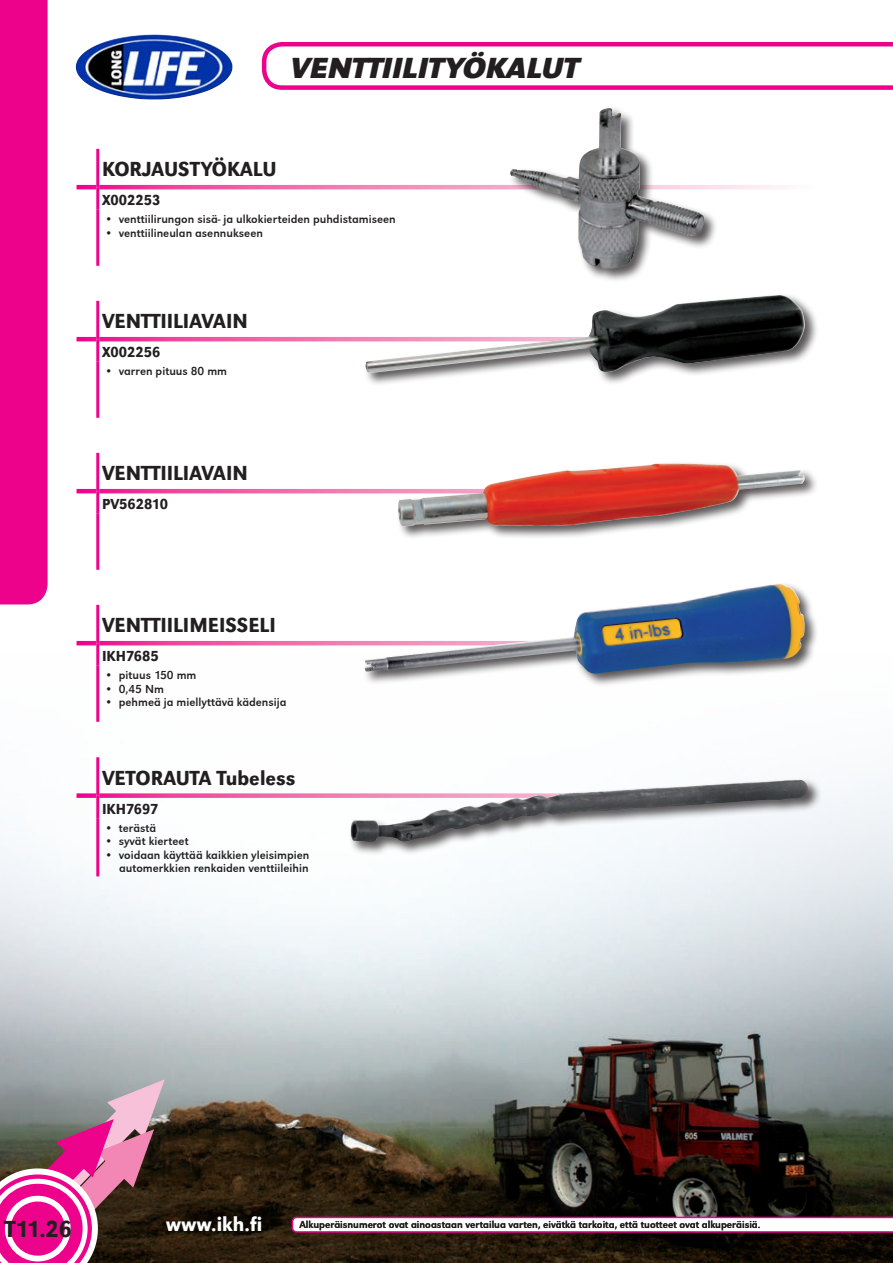
<style>
.page{position:relative;width:893px;height:1263px;background:#fff}
.page>*{position:absolute;margin:0;border:0;box-sizing:border-box;transform-origin:0 0}
.T_Sivuotsikko{font:30px "URW Grotesk T Bold Obli";color:#231f20}
.T_Sivunumero{font:24px "URW Grotesk T Medi Narr";color:#231f20}
.T_Otsikko{font:21px "URW Grotesk T Medi Narr";color:#231f20}
.T_Otsikko-2{font:21px "URW Grotesk T Medi Narr";color:#fff}
.T_Tuotenumero{font:15px "URW Grotesk T Medi Narr";color:#231f20}
.t1{font:12px/13.5px "URW Grotesk T";color:#231f20;text-align:right}
.alareunan_pikkupränt{font:10.5px "URW Grotesk T";color:#231f20}
</style>
<div class="page">
<img style="left:76px;top:34px;width:156px;height:65px">
<svg style="left:262px;top:42px;width:631px;height:48px"></svg>
<div style="left:0;top:0;width:48px;height:604px;background:#ed028c"></div>
<img style="left:0;top:624px;width:893px;height:639px">
<svg style="left:0;top:1078px;width:166px;height:185px;background:#a25e7f"></svg>
<svg style="left:292px;top:1217px;width:601px;height:16px"></svg>
<hr style="left:77px;top:185px;width:19px;height:4px;background:#ed088d">
<svg style="left:99px;top:185px;width:687px;height:4px;background:#f27fb6"></svg>
<hr style="left:96px;top:149px;width:3px;height:38px;background:#ed028c">
<hr style="left:96px;top:187px;width:3px;height:23px;background:#ed028c">
<hr style="left:96px;top:210px;width:3px;height:56px;background:#ed028c">
<hr style="left:77px;top:337px;width:19px;height:4px;background:#ed088d">
<svg style="left:99px;top:337px;width:265px;height:4px"></svg>
<hr style="left:96px;top:301px;width:3px;height:38px;background:#ed028c">
<hr style="left:96px;top:339px;width:3px;height:23px;background:#ed028c">
<hr style="left:96px;top:362px;width:3px;height:56px;background:#ed028c">
<hr style="left:77px;top:489px;width:19px;height:4px;background:#ed088d">
<svg style="left:99px;top:489px;width:297px;height:4px"></svg>
<hr style="left:96px;top:453px;width:3px;height:38px;background:#ed028c">
<hr style="left:96px;top:491px;width:3px;height:23px;background:#ed028c">
<hr style="left:96px;top:514px;width:3px;height:56px;background:#ed028c">
<hr style="left:77px;top:641px;width:19px;height:4px;background:#ed088d">
<svg style="left:99px;top:641px;width:264px;height:4px"></svg>
<hr style="left:96px;top:605px;width:3px;height:38px;background:#ed028c">
<hr style="left:96px;top:643px;width:3px;height:23px;background:#ed028c">
<hr style="left:96px;top:666px;width:3px;height:56px;background:#ed028c">
<div style="left:77px;top:793px;width:19px;height:5px;background:#ed088d"></div>
<svg style="left:99px;top:793px;width:250px;height:5px"></svg>
<hr style="left:96px;top:757px;width:3px;height:39px;background:#ed028c">
<hr style="left:96px;top:796px;width:3px;height:22px;background:#ed028c">
<hr style="left:96px;top:818px;width:3px;height:58px;background:#ed028c">
<div style="left:509px;top:106px;width:209px;height:177px;background:#231f20;opacity:.75"></div>
<img style="left:510px;top:108px;width:194px;height:161px">
<div style="left:364px;top:293px;width:455px;height:94px;background:#231f20;opacity:.75"></div>
<img style="left:366px;top:295px;width:439px;height:78px">
<div style="left:396px;top:461px;width:422px;height:79px;background:#231f20;opacity:.75"></div>
<img style="left:398px;top:463px;width:407px;height:64px">
<div style="left:363px;top:582px;width:456px;height:105px;background:#231f20;opacity:.75"></div>
<img style="left:365px;top:583px;width:440px;height:91px">
<div style="left:349px;top:778px;width:472px;height:78px;background:#231f20;opacity:.75"></div>
<img style="left:350px;top:780px;width:458px;height:62px">
<p class="T_Sivuotsikko" style="left:291px;top:50px;width:290px">VENTTIILITYÖKALUT</p>
<p class="T_Otsikko" style="left:102px;top:157px;width:176px">KORJAUSTYÖKALU</p>
<p class="T_Tuotenumero" style="left:102px;top:192px;width:60px">X002253</p>
<p class="t1" style="left:105px;top:212px;width:292px">• venttiilirungon sisä- ja ulkokierteiden puhdistamiseen</p>
<p class="t1" style="left:105px;top:226px;width:160px">• venttiilineulan asennukseen</p>
<p class="T_Otsikko" style="left:102px;top:309px;width:147px">VENTTIILIAVAIN</p>
<p class="T_Tuotenumero" style="left:102px;top:344px;width:60px">X002256</p>
<p class="t1" style="left:105px;top:364px;width:124px">• varren pituus 80 mm</p>
<p class="T_Otsikko" style="left:102px;top:461px;width:147px">VENTTIILIAVAIN</p>
<p class="T_Tuotenumero" style="left:102px;top:496px;width:68px">PV562810</p>
<p class="T_Otsikko" style="left:102px;top:613px;width:175px">VENTTIILIMEISSELI</p>
<p class="T_Tuotenumero" style="left:102px;top:648px;width:58px">IKH7685</p>
<p class="t1" style="left:105px;top:668px;width:93px">• pituus 150 mm</p>
<p class="t1" style="left:105px;top:682px;width:61px">• 0,45 Nm</p>
<p class="t1" style="left:105px;top:695px;width:183px">• pehmeä ja miellyttävä kädensija</p>
<p class="T_Otsikko" style="left:102px;top:765px;width:195px">VETORAUTA Tubeless</p>
<p class="T_Tuotenumero" style="left:102px;top:800px;width:58px">IKH7697</p>
<p class="t1" style="left:105px;top:821px;width:53px">• terästä</p>
<p class="t1" style="left:105px;top:834px;width:85px">• syvät kierteet</p>
<p class="t1" style="left:105px;top:848px;width:206px">• voidaan käyttää kaikkien yleisimpien automerkkien renkaiden venttiileihin</p>
<p class="T_Sivunumero" style="left:4px;top:1215px;width:69px">T11.26</p>
<p class="T_Otsikko-2" style="left:166px;top:1212px;width:98px">www.ikh.fi</p>
<p class="alareunan_pikkupränt" style="left:299px;top:1218px;width:463px">Alkuperäisnumerot ovat ainoastaan vertailua varten, eivätkä tarkoita, että tuotteet ovat alkuperäisiä.</p>
</div>
